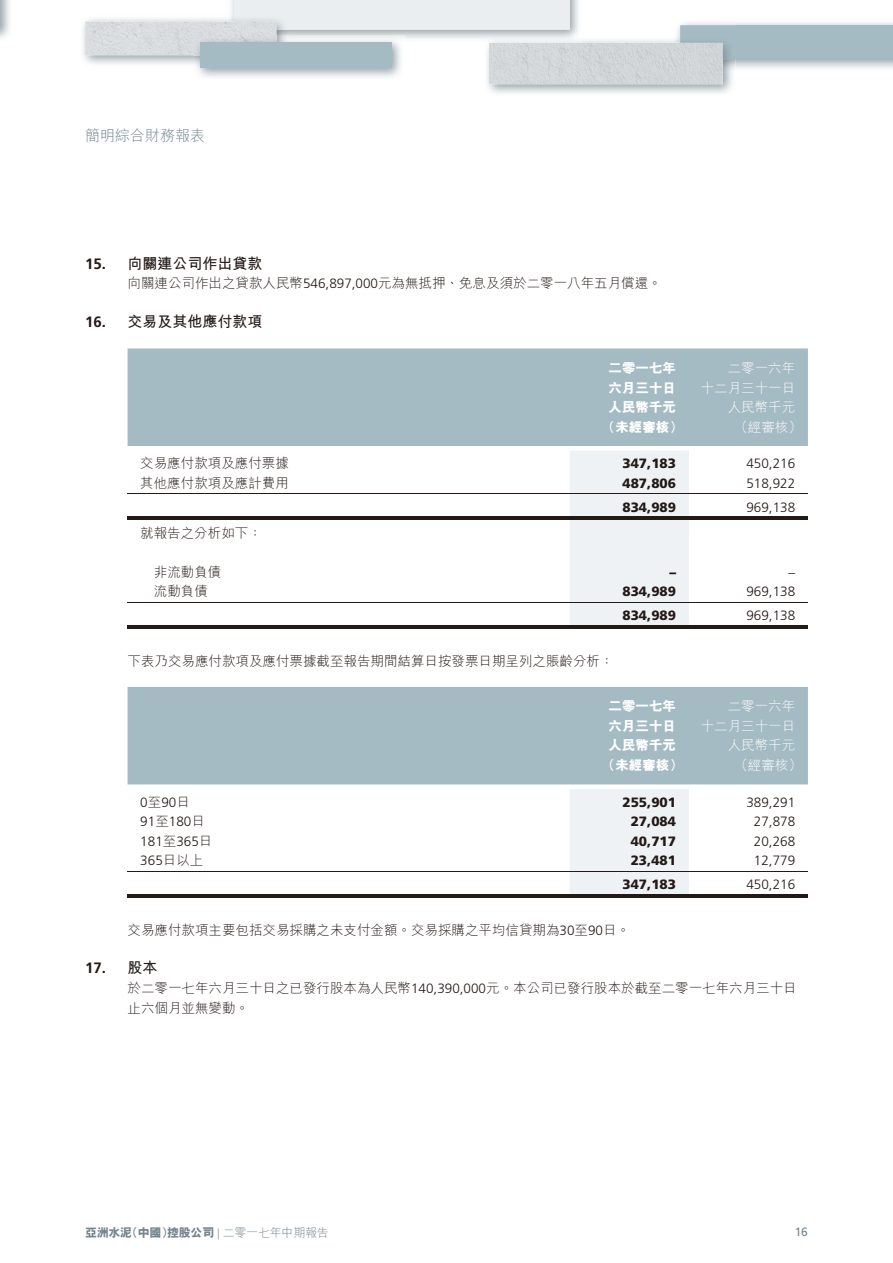
<style>
.page{position:relative;width:893px;height:1263px;background:#fff}
.page>*{position:absolute;margin:0;border:0;box-sizing:border-box;transform-origin:0 0}
.t1{font:15px "M Hei HK Bold E Ten B5 H";color:#231916}
.t2{font:15px "M Hei HK Light E Ten B5 H";color:#74858c}
.t3{font:700 15px "Frutiger LT Std";color:#231916}
.t4{font:13.5px/19.5px "M Hei HK Light E Ten B5 H";color:#231916}
.t5{font:300 13.5px "Frutiger LT Std";color:#231916}
.t6{font:900 13.5px "Frutiger LT Std";color:#231916}
.t7{font:13.5px/19.5px "M Hei HK Light E Ten B5 H";color:#fff;text-align:right}
.t8{font:13.5px/19.5px "M Hei HK Xbold E Ten B5 H";color:#fff}
.t9{font:12px "M Hei HK Xbold E Ten B5 H";letter-spacing:-.02em;color:#74858c}
.t10{font:12px "Frutiger LT Std";color:#74858c}
.s1{font-family:"Frutiger LT Std";font-weight:700}
.s2{font-family:"Frutiger LT Std";font-weight:300}
.s3{font-family:"M Hei HK Light E Ten B5 H";font-weight:400}
.s4{font-family:"M Hei HK Bold E Ten B5 H";font-weight:400}
.s5{font-family:"M Hei HK Light E Ten B5 H"}
</style>
<div class="page">
<div style="left:680px;top:26px;width:213px;height:34px;background:#a5bbc3"></div>
<img style="left:487px;top:21px;width:248px;height:73px">
<img style="left:723px;top:26px;width:12px;height:34px">
<img style="left:0;top:0;width:723px;height:84px">
<img style="left:193px;top:43px;width:211px;height:37px">
<img style="left:276px;top:36px;width:128px;height:7px">
<img style="left:193px;top:36px;width:83px;height:19px">
<div style="left:200px;top:43px;width:191px;height:25px;background:#a5bbc3"></div>
<div style="left:128px;top:348px;width:680px;height:98px;background:#a5bbc3"></div>
<svg style="left:128px;top:451px;width:680px;height:174px"></svg>
<hr style="left:128px;top:493px;width:442px;height:1px;background:#231916">
<hr style="left:570px;top:493px;width:119px;height:1px;background:#231916">
<hr style="left:689px;top:493px;width:119px;height:1px;background:#231916">
<hr style="left:128px;top:517px;width:442px;height:3px;background:#231916">
<hr style="left:570px;top:517px;width:119px;height:3px;background:#231916">
<hr style="left:689px;top:517px;width:119px;height:3px;background:#231916">
<hr style="left:128px;top:602px;width:442px;height:1px;background:#231916">
<hr style="left:570px;top:602px;width:119px;height:1px;background:#231916">
<hr style="left:689px;top:602px;width:119px;height:1px;background:#231916">
<hr style="left:128px;top:625px;width:442px;height:3px;background:#231916">
<hr style="left:570px;top:625px;width:119px;height:3px;background:#231916">
<hr style="left:689px;top:625px;width:119px;height:3px;background:#231916">
<div style="left:128px;top:687px;width:680px;height:97px;background:#a5bbc3"></div>
<div style="left:570px;top:789px;width:119px;height:105px;background:#eff2f4"></div>
<hr style="left:128px;top:871px;width:442px;height:1px;background:#231916">
<hr style="left:570px;top:871px;width:119px;height:1px;background:#231916">
<hr style="left:689px;top:871px;width:119px;height:1px;background:#231916">
<hr style="left:128px;top:894px;width:442px;height:3px;background:#231916">
<hr style="left:570px;top:894px;width:119px;height:3px;background:#231916">
<hr style="left:689px;top:894px;width:119px;height:3px;background:#231916">
<p class="t2" style="left:85px;top:130px;width:121px">簡明綜合財務報表</p>
<p class="t1" style="left:85px;top:257px;width:179px"><span class="s1">15.</span> 向關連公司作出貸款</p>
<p class="t4" style="left:128px;top:275px;width:536px">向關連公司作出之貸款人民幣<span class="s2">546,897,000</span>元為無抵押、免息及須於二零一八年五月償還。</p>
<p class="t1" style="left:85px;top:316px;width:179px"><span class="s1">16.</span> 交易及其他應付款項</p>
<p class="t8" style="left:609px;top:360px;width:69px">二零一七年六月三十日</p>
<p class="t7" style="left:701px;top:360px;width:96px">二零一六年<br>十二月三十一日</p>
<p class="t8" style="left:609px;top:399px;width:69px">人民幣千元</p>
<p class="t7" style="left:728px;top:399px;width:69px">人民幣千元</p>
<p class="t8" style="left:602px;top:419px;width:82px">（未經審核）</p>
<p class="t7" style="left:734px;top:419px;width:69px">（經審核）</p>
<p class="t4" style="left:140px;top:455px;width:150px">交易應付款項及應付票據</p>
<p class="t6" style="left:622px;top:456px;width:55px">347,183</p>
<p class="t5" style="left:746px;top:457px;width:50px">450,216</p>
<p class="t4" style="left:140px;top:475px;width:150px">其他應付款項及應計費用</p>
<p class="t6" style="left:622px;top:475px;width:55px">487,806</p>
<p class="t5" style="left:746px;top:477px;width:50px">518,922</p>
<p class="t6" style="left:622px;top:499px;width:55px">834,989</p>
<p class="t5" style="left:746px;top:501px;width:50px">969,138</p>
<p class="t4" style="left:140px;top:525px;width:123px">就報告之分析如下：</p>
<p class="t4" style="left:154px;top:564px;width:69px">非流動負債</p>
<p class="t6" style="left:669px;top:564px;width:8px">–</p>
<p class="t5" style="left:788px;top:565px;width:8px">–</p>
<p class="t4" style="left:154px;top:583px;width:55px">流動負債</p>
<p class="t6" style="left:622px;top:584px;width:55px">834,989</p>
<p class="t5" style="left:746px;top:585px;width:50px">969,138</p>
<p class="t6" style="left:622px;top:608px;width:55px">834,989</p>
<p class="t5" style="left:746px;top:609px;width:50px">969,138</p>
<p class="t4" style="left:128px;top:653px;width:487px">下表乃交易應付款項及應付票據截至報告期間結算日按發票日期呈列之賬齡分析：</p>
<p class="t8" style="left:609px;top:698px;width:69px">二零一七年六月三十日</p>
<p class="t7" style="left:701px;top:698px;width:96px">二零一六年<br>十二月三十一日</p>
<p class="t8" style="left:609px;top:737px;width:69px">人民幣千元</p>
<p class="t7" style="left:728px;top:737px;width:69px">人民幣千元</p>
<p class="t8" style="left:602px;top:757px;width:82px">（未經審核）</p>
<p class="t7" style="left:734px;top:757px;width:69px">（經審核）</p>
<p class="t5" style="left:140px;top:795px;width:51px">0<span class="s3">至</span>90<span class="s3">日</span></p>
<p class="t6" style="left:622px;top:794px;width:55px">255,901</p>
<p class="t5" style="left:746px;top:795px;width:50px">389,291</p>
<p class="t5" style="left:140px;top:815px;width:66px">91<span class="s3">至</span>180<span class="s3">日</span></p>
<p class="t6" style="left:631px;top:814px;width:47px">27,084</p>
<p class="t5" style="left:754px;top:815px;width:43px">27,878</p>
<p class="t5" style="left:140px;top:834px;width:74px">181<span class="s3">至</span>365<span class="s3">日</span></p>
<p class="t6" style="left:631px;top:833px;width:47px">40,717</p>
<p class="t5" style="left:754px;top:834px;width:43px">20,268</p>
<p class="t5" style="left:140px;top:854px;width:65px">365<span class="s3">日以上</span></p>
<p class="t6" style="left:631px;top:853px;width:47px">23,481</p>
<p class="t5" style="left:754px;top:854px;width:43px">12,779</p>
<p class="t6" style="left:622px;top:877px;width:55px">347,183</p>
<p class="t5" style="left:746px;top:878px;width:50px">450,216</p>
<p class="t4" style="left:128px;top:922px;width:504px">交易應付款項主要包括交易採購之未支付金額。交易採購之平均信貸期為<span class="s2">30</span>至<span class="s2">90</span>日。</p>
<p class="t3" style="left:85px;top:959px;width:74px">17. <span class="s4">股本</span></p>
<p class="t4" style="left:128px;top:980px;width:671px">於二零一七年六月三十日之已發行股本為人民幣<span class="s2">140,390,000</span>元。本公司已發行股本於截至二零一七年六月三十日止六個月並無變動。</p>
<p class="t9" style="left:85px;top:1228px;width:245px">亞洲水泥（中國）控股公司 <span class="s5">| 二零一七年中期報告</span></p>
<p class="t10" style="left:795px;top:1226px;width:15px">16</p>
</div>
